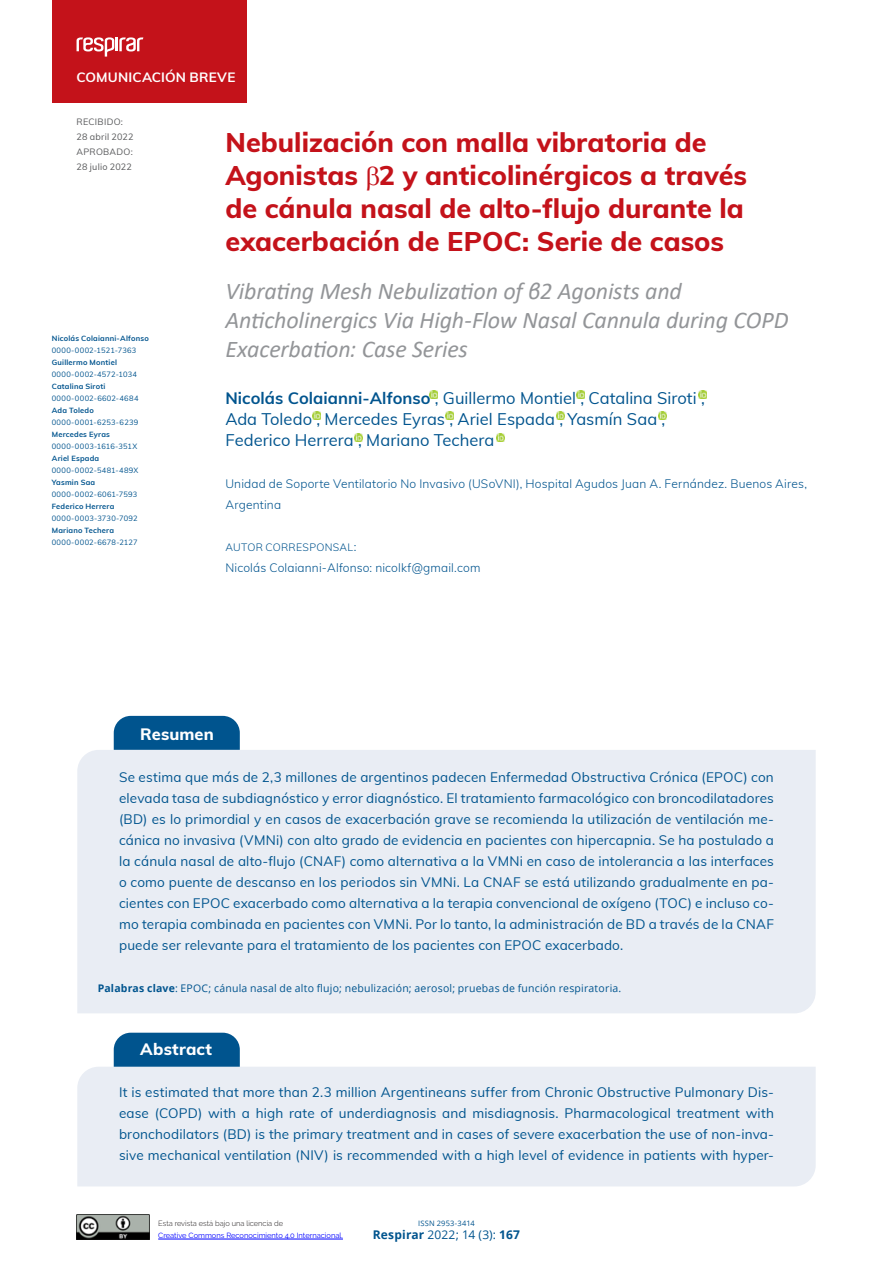
<style>
.page{position:relative;width:893px;height:1263px;background:#fff}
.page>*{position:absolute;margin:0;border:0;box-sizing:border-box;transform-origin:0 0}
.titulo1{font:800 27px/33px "Muli";color:#c4121a}
.titulo1-2{font:italic 24px/28.8px "Calibri";letter-spacing:-.005em;color:#939598}
.autores1{font:16.5px/21px "Muli";letter-spacing:.005em;color:#00548e}
.sub_1_resumen{font:800 16.5px "Muli";letter-spacing:.005em;color:#fff}
.resumen{font:13.5px/21px "Muli";letter-spacing:.01em;color:#00548e;text-align:justify}
.primero_seco{font:700 13.5px "Muli";letter-spacing:.01em;color:#fff}
.autores1-2{font:300 12px/21px "Muli";letter-spacing:.015em;color:#00548e}
.t1{font:700 12px "Open Sans";letter-spacing:.01em;color:#00548e}
.pie_pagina{font:10.5px "Open Sans";letter-spacing:.02em;color:#00548e}
.autores1-3{font:300 10.5px "Muli";letter-spacing:.03em;color:#00548e}
.pie_pagina-2{font:9px "Muli";letter-spacing:.025em;color:#57585a}
.orcid_lateral{font:7.5px "Muli";letter-spacing:.045em;color:#00548e}
.orcid_lateral-2{font:700 7.5px "Muli";letter-spacing:.025em;color:#00548e}
.Pie_de_página{font:7.5px/12px "Raleway";color:#00f}
.t2{font:7.5px "Open Sans";letter-spacing:.025em;color:#00548e}
.s1{font-weight:700}
.s2{font-size:12px}
.s3{font-weight:300;color:#231f20}
.s4{font-weight:400}
</style>
<div class="page">
<div style="left:77px;top:1067px;width:739px;height:119px;background:#e9edf4"></div>
<div style="left:114px;top:1033px;width:126px;height:34px;background:#00548e"></div>
<div style="left:114px;top:716px;width:126px;height:34px;background:#00548e"></div>
<div style="left:77px;top:750px;width:739px;height:263px;background:#e9edf4"></div>
<div style="left:52px;top:0;width:195px;height:102px;background:#c4121a"></div>
<svg style="left:313px;top:412px;width:7px;height:8px"></svg>
<svg style="left:445px;top:412px;width:8px;height:8px"></svg>
<svg style="left:556px;top:412px;width:8px;height:8px"></svg>
<svg style="left:658px;top:412px;width:8px;height:8px"></svg>
<svg style="left:496px;top:434px;width:8px;height:8px"></svg>
<svg style="left:354px;top:434px;width:8px;height:8px"></svg>
<svg style="left:699px;top:391px;width:8px;height:8px"></svg>
<svg style="left:577px;top:391px;width:7px;height:8px"></svg>
<svg style="left:430px;top:391px;width:8px;height:8px"></svg>
<hr style="left:158px;top:1239px;width:185px;height:1px;background:#00f">
<img style="left:77px;top:1214px;width:72px;height:25px">
<svg style="left:77px;top:37px;width:66px;height:20px"></svg>
<p class="primero_seco" style="left:77px;top:67px;width:160px">COMUNICACIÓN BREVE</p>
<p class="pie_pagina-2" style="left:77px;top:115px;width:48px">RECIBIDO:</p>
<p class="pie_pagina-2" style="left:77px;top:130px;width:59px">28 abril 2022</p>
<p class="pie_pagina-2" style="left:77px;top:145px;width:58px">APROBADO:</p>
<p class="pie_pagina-2" style="left:77px;top:160px;width:57px">28 julio 2022</p>
<p class="titulo1" style="left:225px;top:125px;width:523px">Nebulización con malla vibratoria de Agonistas 2 y anticolinérgicos a través de cánula nasal de alto-flujo durante la exacerbación de EPOC: Serie de casos</p>
<p class="titulo1-2" style="left:225px;top:276px;width:565px">Vibrating Mesh Nebulization of β2 Agonists and<br>Anticholinergics Via High-Flow Nasal Cannula during COPD<br>Exacerbation: Case Series</p>
<p class="autores1" style="left:225px;top:387px;width:481px"><span class="s1">Nicolás Colaianni-Alfonso</span> , Guillermo Montiel , Catalina Siroti ,<br>Ada Toledo , Mercedes Eyras , Ariel Espada , Yasmín Saa ,<br>Federico Herrera , Mariano Techera</p>
<p class="autores1-2" style="left:225px;top:473px;width:583px">Unidad de Soporte Ventilatorio No Invasivo (USoVNI), Hospital Agudos Juan A. Fernández. Buenos Aires,<br>Argentina</p>
<p class="autores1-3" style="left:225px;top:540px;width:133px">AUTOR CORRESPONSAL<span class="s2">:</span></p>
<p class="autores1-2" style="left:225px;top:557px;width:257px">Nicolás Colaianni-Alfonso: nicolkf@gmail.com</p>
<p class="orcid_lateral-2" style="left:52px;top:332px;width:98px">Nicolás Colaianni-Alfonso</p>
<p class="orcid_lateral" style="left:52px;top:344px;width:86px">0000-0002-1521-7363</p>
<p class="orcid_lateral-2" style="left:52px;top:356px;width:67px">Guillermo Montiel</p>
<p class="orcid_lateral" style="left:52px;top:368px;width:87px">0000-0002-4572-1034</p>
<p class="orcid_lateral-2" style="left:52px;top:380px;width:55px">Catalina Siroti</p>
<p class="orcid_lateral" style="left:52px;top:392px;width:88px">0000-0002-6602-4684</p>
<p class="orcid_lateral-2" style="left:52px;top:404px;width:43px">Ada Toledo</p>
<p class="orcid_lateral" style="left:52px;top:416px;width:88px">0000-0001-6253-6239</p>
<p class="orcid_lateral-2" style="left:52px;top:428px;width:60px">Mercedes Eyras</p>
<p class="orcid_lateral" style="left:52px;top:440px;width:87px">0000-0003-1616-351X</p>
<p class="orcid_lateral-2" style="left:52px;top:452px;width:49px">Ariel Espada</p>
<p class="orcid_lateral" style="left:52px;top:464px;width:88px">0000-0002-5481-489X</p>
<p class="orcid_lateral-2" style="left:52px;top:476px;width:45px">Yasmin Saa</p>
<p class="orcid_lateral" style="left:52px;top:488px;width:87px">0000-0002-6061-7593</p>
<p class="orcid_lateral-2" style="left:52px;top:500px;width:64px">Federico Herrera</p>
<p class="orcid_lateral" style="left:52px;top:512px;width:87px">0000-0003-3730-7092</p>
<p class="orcid_lateral-2" style="left:52px;top:524px;width:64px">Mariano Techera</p>
<p class="orcid_lateral" style="left:52px;top:536px;width:87px">0000-0002-6678-2127</p>
<p class="sub_1_resumen" style="left:140px;top:722px;width:75px">Resumen</p>
<p class="resumen" style="left:119px;top:766px;width:656px">Se estima que más de 2,3 millones de argentinos padecen Enfermedad Obstructiva Crónica (EPOC) con elevada tasa de subdiagnóstico y error diagnóstico. El tratamiento farmacológico con broncodilatadores (BD) es lo primordial y en casos de exacerbación grave se recomienda la utilización de ventilación me&shy;cánica no invasiva (VMNi) con alto grado de evidencia en pacientes con hipercapnia. Se ha postulado a la cánula nasal de alto-flujo (CNAF) como alternativa a la VMNi en caso de intolerancia a las interfaces o como puente de descanso en los periodos sin VMNi. La CNAF se está utilizando gradualmente en pa&shy;cientes con EPOC exacerbado como alternativa a la terapia convencional de oxígeno (TOC) e incluso co&shy;mo terapia combinada en pacientes con VMNi. Por lo tanto, la administración de BD a través de la CNAF puede ser relevante para el tratamiento de los pacientes con EPOC exacerbado.</p>
<p class="pie_pagina" style="left:98px;top:981px;width:525px"><span class="s1">Palabras clave</span>: EPOC; cánula nasal de alto flujo; nebulización; aerosol; pruebas de función respiratoria.</p>
<p class="sub_1_resumen" style="left:140px;top:1037px;width:73px">Abstract</p>
<p class="resumen" style="left:119px;top:1081px;width:656px">It is estimated that more than 2.3 million Argentineans suffer from Chronic Obstructive Pulmonary Dis&shy;ease (COPD) with a high rate of underdiagnosis and misdiagnosis. Pharmacological treatment with bronchodilators (BD) is the primary treatment and in cases of severe exacerbation the use of non-inva&shy;sive mechanical ventilation (NIV) is recommended with a high level of evidence in patients with hyper-</p>
<p class="Pie_de_página" style="left:158px;top:1218px;width:186px"><span class="s3">Esta revista está bajo una licencia de<br></span>Creative Commons Reconocimiento 4.0 Internacional.</p>
<p class="t2" style="left:418px;top:1218px;width:58px">ISSN 2953-3414</p>
<p class="t1" style="left:373px;top:1226px;width:149px">Respirar <span class="s4">2022; 14 (3):</span> 167</p>
</div>
